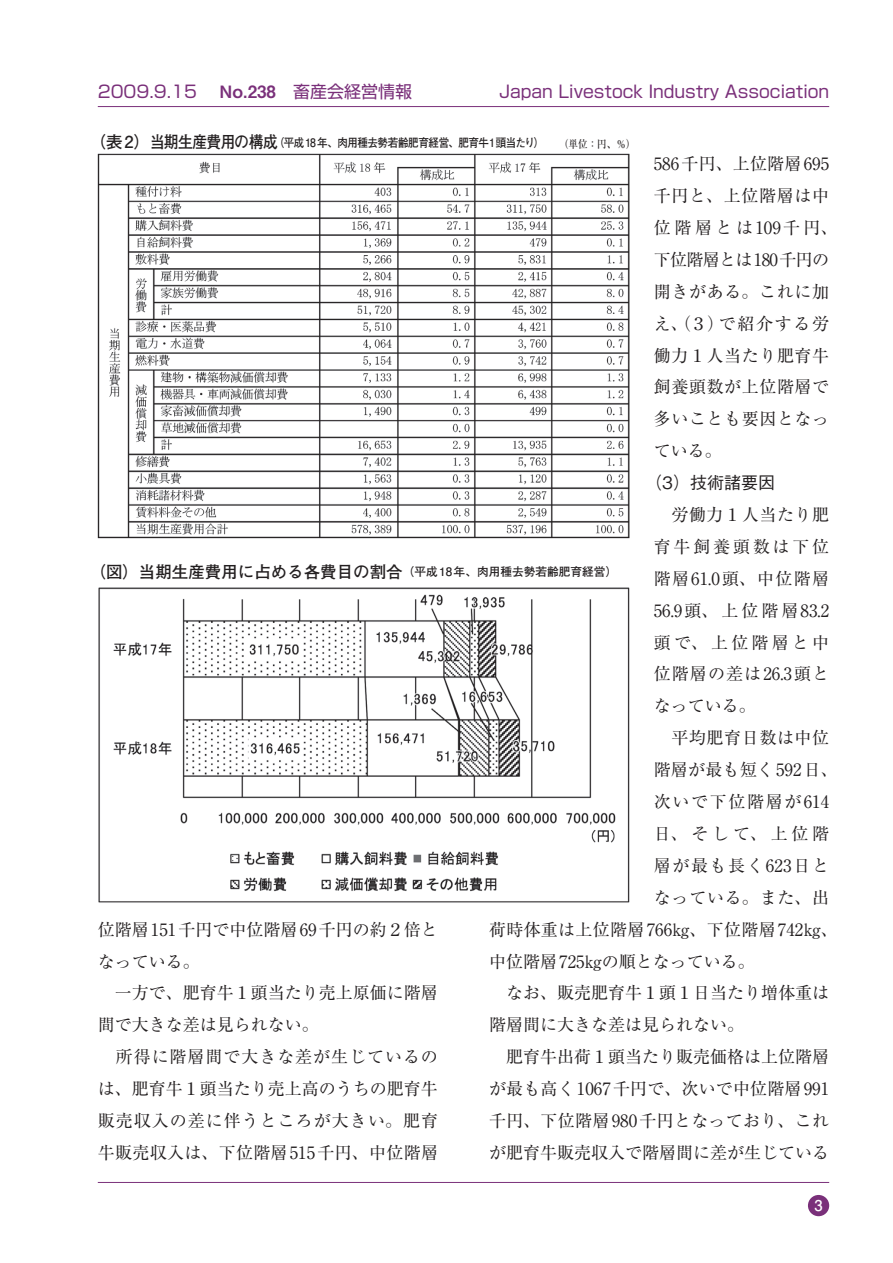
<style>
.page{position:relative;width:893px;height:1263px;background:#fff}
.page>*{position:absolute;margin:0;border:0;box-sizing:border-box;transform-origin:0 0}
.t1{font:16.95px/32px "Ryumin Pro";letter-spacing:.01em;color:#231f20}
.t2{font:16.95px/32px "Ryumin Pro";letter-spacing:.035em;color:#231f20}
.t3{font:16.95px "Shin Go Pro";color:#7a307a}
.t4{font:16.95px "Ryumin Pro";letter-spacing:.15em;color:#231f20}
.t5{font:16.95px "Ryumin Pro";letter-spacing:.075em;color:#231f20}
.t6{font:16.95px "Ryumin Pro";letter-spacing:.065em;color:#231f20}
.t7{font:16.95px "Ryumin Pro";letter-spacing:.1em;color:#231f20}
.t8{font:16.95px "Ryumin Pro";letter-spacing:.095em;color:#231f20}
.t9{font:16.95px "Ryumin Pro";letter-spacing:.165em;color:#231f20}
.t10{font:16.95px "Ryumin Pro";letter-spacing:.185em;color:#231f20}
.t11{font:500 16.95px "Gothic BBB Pro";color:#231f20}
.t12{font:700 16.5px "Futo Go B101 Pro";color:#231f20}
.t13{font:700 14.85px "Futo Go B101 Pro";color:#fff}
.t14{font:700 11.7px "Futo Go B101 Pro";letter-spacing:-.04em;color:#231f20;scale:.9 1}
.t15{font:500 10.65px "Ryumin Pro";color:#231f20;scale:.9 1}
.s1{font-family:"Midashi Go Pro MB31"}
.s2{font-size:16.5px}
.s3{font-size:11.7px}
</style>
<div class="page">
<div style="left:808px;top:1195px;width:21px;height:21px;background:#7a307a;border-radius:50%"></div>
<hr style="left:98px;top:106px;width:731px;height:1px;background:#7a307a">
<hr style="left:98px;top:1182px;width:731px;height:1px;background:#7a307a">
<img style="left:97px;top:153px;width:533px;height:386px">
<img style="left:98px;top:587px;width:532px;height:316px">
<p class="t3" style="left:98px;top:78px;width:316px">2009.9.15　 <span class="s1">No.238</span>　畜産会経営情報</p>
<p class="t3" style="left:499px;top:78px;width:331px">Japan Livestock Industry Association</p>
<p class="t14" style="left:90px;top:133px;width:507px"><span class="s2">（表 2）当期生産費用の構成</span>（平成18年、肉用種去勢若齢肥育経営、肥育牛1頭当たり）</p>
<p class="t15" style="left:559px;top:136px;width:87px">（単位：円、％）</p>
<p class="t2" style="left:654px;top:147px;width:185px">586千円、上位階層 695千円と、上位階層は中位階層とは109千円、下位階層とは180千円の開きがある。これに加え、（３）で紹介する労働力１人当たり肥育牛飼養頭数が上位階層で多いことも要因となっている。</p>
<p class="t11" style="left:645px;top:469px;width:131px">（3）技術諸要因</p>
<p class="t2" style="left:654px;top:497px;width:177px">　労働力１人当たり肥</p>
<p class="t9" style="left:654px;top:533px;width:177px">育牛飼養頭数は下位</p>
<p class="t5" style="left:654px;top:565px;width:177px">階層61.0頭、中位階層</p>
<p class="t4" style="left:654px;top:597px;width:177px">56.9頭、上位階層 83.2</p>
<p class="t10" style="left:654px;top:629px;width:177px">頭で、上位階層と中</p>
<p class="t6" style="left:654px;top:661px;width:177px">位階層の差は26.3頭と</p>
<p class="t1" style="left:654px;top:689px;width:104px">なっている。</p>
<p class="t2" style="left:654px;top:721px;width:177px">　平均肥育日数は中位</p>
<p class="t1" style="left:654px;top:753px;width:185px">階層が最も短く 592日、</p>
<p class="t7" style="left:654px;top:788px;width:177px">次いで下位階層が614</p>
<p class="t1" style="left:654px;top:816px;width:177px">日、そして、上位階</p>
<p class="t8" style="left:654px;top:852px;width:177px">層が最も長く623日と</p>
<p class="t1" style="left:654px;top:880px;width:177px">なっている。また、出</p>
<p class="t1" style="left:489px;top:912px;width:350px">荷時体重は上位階層766㎏、下位階層742㎏、</p>
<p class="t1" style="left:489px;top:944px;width:267px">中位階層 725㎏の順となっている。</p>
<p class="t1" style="left:489px;top:976px;width:342px">　なお、販売肥育牛１頭１日当たり増体重は</p>
<p class="t1" style="left:489px;top:1008px;width:257px">階層間に大きな差は見られない。</p>
<p class="t1" style="left:489px;top:1040px;width:342px">　肥育牛出荷１頭当たり販売価格は上位階層</p>
<p class="t1" style="left:489px;top:1072px;width:342px">が最も高く 1067千円で、次いで中位階層 991</p>
<p class="t1" style="left:489px;top:1103px;width:342px">千円、下位階層980千円となっており、これ</p>
<p class="t1" style="left:489px;top:1135px;width:342px">が肥育牛販売収入で階層間に差が生じている</p>
<p class="t12" style="left:90px;top:558px;width:529px">（図）当期生産費用に占める各費目の割合<span class="s3">（平成18年、肉用種去勢若齢肥育経営）</span></p>
<p class="t1" style="left:98px;top:912px;width:342px">位階層 151千円で中位階層 69千円の約２倍となっている。<br>　一方で、肥育牛１頭当たり売上原価に階層間で大きな差は見られない。<br>　所得に階層間で大きな差が生じているのは、肥育牛１頭当たり売上高のうちの肥育牛販売収入の差に伴うところが大きい。肥育牛販売収入は、下位階層515千円、中位階層</p>
<p class="t13" style="left:814px;top:1194px;width:10px">3</p>
</div>
